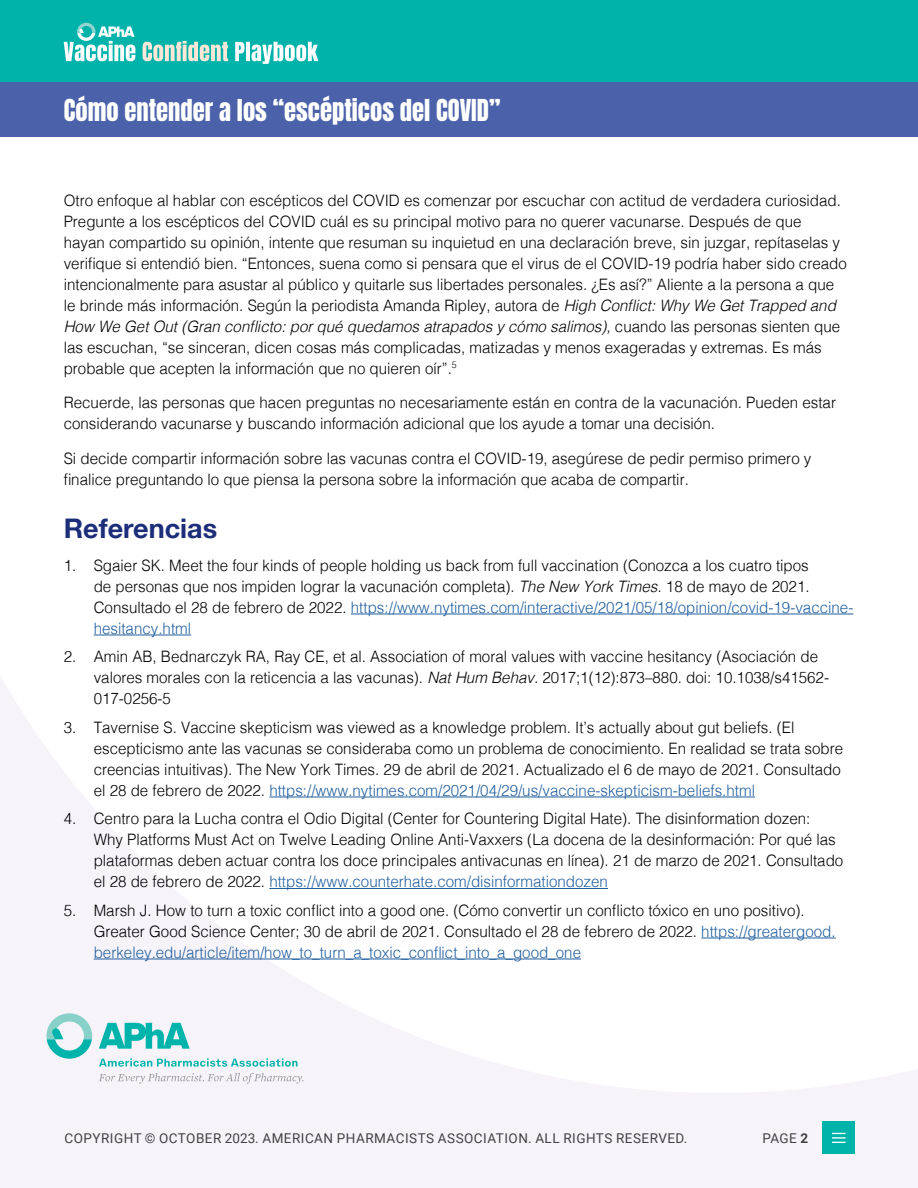
<style>
.page{position:relative;width:918px;height:1188px;background:#fff}
.page>*{position:absolute;margin:0;border:0;box-sizing:border-box;transform-origin:0 0}
.t1{font:700 27px "Helvetica Neue";color:#1c2e7a}
.t2{font:25.65px "Anton";color:#fff;scale:.96 1}
.t3{font:300 15.75px/21px "Helvetica";color:#000;scale:.96 1}
.t4{font:13.5px "Roboto";letter-spacing:.035em;color:#424242}
.s1{font-style:italic}
.s2{color:#215e9e}
.s3{font-weight:700}
</style>
<div class="page">
<svg style="left:0;top:613px;width:918px;height:575px"></svg>
<svg style="left:46px;top:1013px;width:46px;height:46px"></svg>
<svg style="left:99px;top:1023px;width:91px;height:26px"></svg>
<svg style="left:98px;top:1073px;width:205px;height:11px"></svg>
<svg style="left:99px;top:1058px;width:198px;height:9px"></svg>
<div style="left:0;top:0;width:918px;height:82px;background:#00b3aa"></div>
<div style="left:0;top:82px;width:918px;height:55px;background:#4b61a9"></div>
<svg style="left:235px;top:42px;width:83px;height:22px"></svg>
<svg style="left:143px;top:41px;width:85px;height:20px"></svg>
<svg style="left:64px;top:23px;width:71px;height:38px"></svg>
<div style="left:823px;top:1122px;width:32px;height:32px;background:#00b3aa"></div>
<svg style="left:832px;top:1133px;width:14px;height:10px"></svg>
<hr style="left:351px;top:614px;width:502px;height:1px;background:#215e9e">
<hr style="left:94px;top:635px;width:97px;height:1px;background:#215e9e">
<hr style="left:269px;top:797px;width:486px;height:1px;background:#215e9e">
<hr style="left:269px;top:888px;width:339px;height:1px;background:#215e9e">
<hr style="left:701px;top:938px;width:135px;height:1px;background:#215e9e">
<hr style="left:94px;top:959px;width:487px;height:1px;background:#215e9e">
<h2 class="t2" style="left:64px;top:97px;width:456px">Cómo entender a los “escépticos del COVID”</h2>
<p class="t3" style="left:64px;top:189px;width:817px">Otro enfoque al hablar con escépticos del COVID es comenzar por escuchar con actitud de verdadera curiosidad.<br>Pregunte a los escépticos del COVID cuál es su principal motivo para no querer vacunarse. Después de que<br>hayan compartido su opinión, intente que resuman su inquietud en una declaración breve, sin juzgar, repítaselas y verifique si entendió bien. “Entonces, suena como si pensara que el virus de el COVID-19 podría haber sido creado intencionalmente para asustar al público y quitarle sus libertades personales. ¿Es así?” Aliente a la persona a que le brinde más información. Según la periodista Amanda Ripley, autora de <span class="s1">High Conflict: Why We Get Trapped and How We Get Out (Gran conflicto: por qué quedamos atrapados y cómo salimos),</span> cuando las personas sienten que las escuchan, “se sinceran, dicen cosas más complicadas, matizadas y menos exageradas y extremas. Es más probable que acepten la información que no quieren oír”.<sup>5</sup></p>
<p class="t3" style="left:64px;top:391px;width:806px">Recuerde, las personas que hacen preguntas no necesariamente están en contra de la vacunación. Pueden estar considerando vacunarse y buscando información adicional que los ayude a tomar una decisión.</p>
<p class="t3" style="left:64px;top:446px;width:780px">Si decide compartir información sobre las vacunas contra el COVID-19, asegúrese de pedir permiso primero y finalice preguntando lo que piensa la persona sobre la información que acaba de compartir.</p>
<h1 class="t1" style="left:64px;top:507px;width:155px">Referencias</h1>
<p class="t3" style="left:94px;top:554px;width:793px;text-indent:-30px">1. Sgaier SK. Meet the four kinds of people holding us back from full vaccination (Conozca a los cuatro tipos<br>de personas que nos impiden lograr la vacunación completa). <span class="s1">The New York Times.</span> 18 de mayo de 2021.<br>Consultado el 28 de febrero de 2022. <span class="s2">https://www.nytimes.com/interactive/2021/05/18/opinion/covid-19-vaccine&shy;hesitancy.html</span></p>
<p class="t3" style="left:94px;top:645px;width:768px;text-indent:-30px">2. Amin AB, Bednarczyk RA, Ray CE, et al. Association of moral values with vaccine hesitancy (Asociación de valores morales con la reticencia a las vacunas). <span class="s1">Nat Hum Behav.</span> 2017;1(12):873–880. doi: 10.1038/s41562-<br>017-0256-5</p>
<p class="t3" style="left:94px;top:716px;width:782px;text-indent:-30px">3. Tavernise S. Vaccine skepticism was viewed as a knowledge problem. It’s actually about gut beliefs. (El escepticismo ante las vacunas se consideraba como un problema de conocimiento. En realidad se trata sobre creencias intuitivas). The New York Times. 29 de abril de 2021. Actualizado el 6 de mayo de 2021. Consultado el 28 de febrero de 2022. <span class="s2">https://www.nytimes.com/2021/04/29/us/vaccine-skepticism-beliefs.html</span></p>
<p class="t3" style="left:94px;top:807px;width:782px;text-indent:-30px">4. Centro para la Lucha contra el Odio Digital (Center for Countering Digital Hate). The disinformation dozen:<br>Why Platforms Must Act on Twelve Leading Online Anti-Vaxxers (La docena de la desinformación: Por qué las plataformas deben actuar contra los doce principales antivacunas en línea). 21 de marzo de 2021. Consultado el 28 de febrero de 2022. <span class="s2">https://www.counterhate.com/disinformationdozen</span></p>
<p class="t3" style="left:94px;top:899px;width:774px;text-indent:-30px">5. Marsh J. How to turn a toxic conflict into a good one. (Cómo convertir un conflicto tóxico en uno positivo).<br>Greater Good Science Center; 30 de abril de 2021. Consultado el 28 de febrero de 2022. <span class="s2">https://greatergood. berkeley.edu/article/item/how_to_turn_a_toxic_conflict_into_a_good_one</span></p>
<p class="t4" style="left:65px;top:1129px;width:624px">COPYRIGHT © OCTOBER 2023. AMERICAN PHARMACISTS ASSOCIATION. ALL RIGHTS RESERVED.</p>
<p class="t4" style="left:762px;top:1129px;width:47px">PAGE <span class="s3">2</span></p>
</div>
